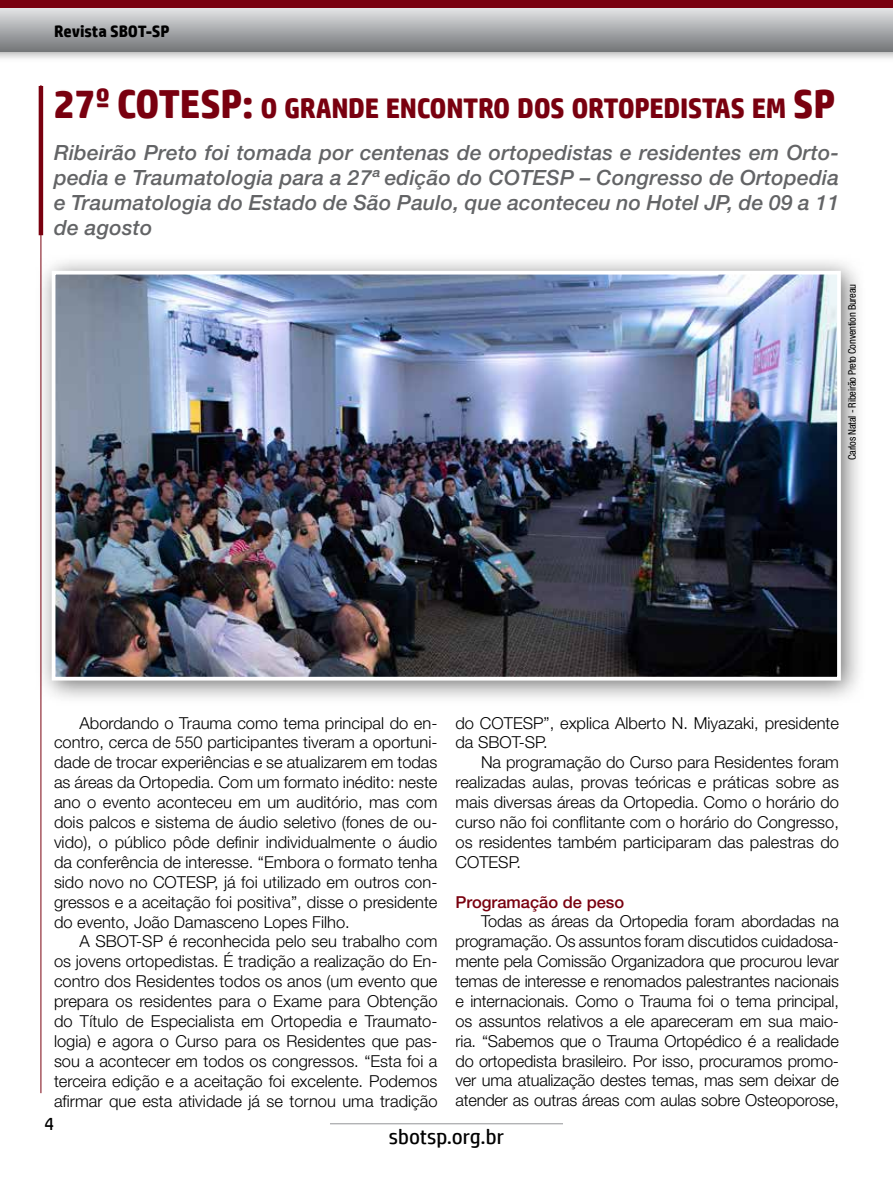
<style>
.page{position:relative;width:893px;height:1191px;background:#fff}
.page>*{position:absolute;margin:0;border:0;box-sizing:border-box;transform-origin:0 0}
.t1{font:700 28.35px "HP Simplified";letter-spacing:-.015em;color:#79000f}
.t2{font:italic 500 21px/25.2px "Helvetica Neue LT Std";letter-spacing:.01em;color:#636466;text-align:justify}
.t3{font:21px "HP Simplified";color:#000}
.t4{font:18px "HP Simplified";color:#000}
.t5{font:300 16.5px/20px "Helvetica Neue LT Std";color:#000;text-align:justify}
.t6{font:500 16.5px "Helvetica Neue LT Std";color:#79000f}
.t7{font:700 16.5px "HP Simplified";color:#000}
.t8{font:condensed 10.5px "Helvetica Neue LT Std";letter-spacing:-.02em;color:#000}
.s1{font-size:40.5px}
</style>
<div class="page">
<hr style="left:330px;top:1123px;width:233px;height:1px;background:#939598">
<div style="left:0;top:0;width:893px;height:63px;background:#000;opacity:.35"></div>
<svg style="left:0;top:8px;width:893px;height:43px;background:#abadaf"></svg>
<div style="left:0;top:0;width:893px;height:8px;background:#79000f"></div>
<hr style="left:41px;top:85px;width:1px;height:1008px;background:#79000f">
<div style="left:34px;top:253px;width:832px;height:452px;background:#000;opacity:.55"></div>
<img style="left:57px;top:276px;width:779px;height:399px">
<div style="left:52px;top:271px;width:789px;height:409px;border:4px solid #fff"></div>
<hr style="left:39px;top:86px;width:4px;height:149px;background:#79000f">
<p class="t7" style="left:54px;top:21px;width:117px">Revista SBOT-SP</p>
<h1 class="t1" style="left:54px;top:91px;width:566px"><span class="s1">27º COTESP:</span> O GRANDE ENCONTRO DOS ORTOPE</h1>
<h1 class="t1" style="left:664px;top:91px;width:173px">DISTAS EM <span class="s1">SP</span></h1>
<p class="t2" style="left:54px;top:139px;width:786px">Ribeirão Preto foi tomada por centenas de ortopedistas e residentes em Orto&shy;pedia e Traumatologia para a 27ª edição do COTESP – Congresso de Ortopedia e Traumatologia do Estado de São Paulo, que aconteceu no Hotel JP, de 09 a 11 de agosto</p>
<p class="t8" style="left:846px;top:460px;width:178px;rotate:-90deg">Carlos Natal - Ribeirão Preto Convention Bureau</p>
<p class="t5" style="left:54px;top:712px;width:385px;text-indent:26px">Abordando o Trauma como tema principal do en&shy;contro, cerca de 550 participantes tiveram a oportuni&shy;dade de trocar experiências e se atualizarem em todas as áreas da Ortopedia. Com um formato inédito: neste ano o evento aconteceu em um auditório, mas com dois palcos e sistema de áudio seletivo (fones de ou&shy;vido), o público pôde definir individualmente o áudio da conferência de interesse. “Embora o formato tenha sido novo no COTESP, já foi utilizado em outros con&shy;gressos e a aceitação foi positiva”, disse o presidente do evento, João Damasceno Lopes Filho.</p>
<p class="t5" style="left:54px;top:931px;width:385px;text-indent:26px">A SBOT-SP é reconhecida pelo seu trabalho com os jovens ortopedistas. É tradição a realização do En&shy;contro dos Residentes todos os anos (um evento que prepara os residentes para o Exame para Obtenção do Título de Especialista em Ortopedia e Traumato&shy;logia) e agora o Curso para os Residentes que pas&shy;sou a acontecer em todos os congressos. “Esta foi a terceira edição e a aceitação foi excelente. Podemos afirmar que esta atividade já se tornou uma tradição</p>
<p class="t5" style="left:455px;top:712px;width:385px">do COTESP”, explica Alberto N. Miyazaki, presidente da SBOT-SP.</p>
<p class="t5" style="left:455px;top:752px;width:385px;text-indent:26px">Na programação do Curso para Residentes foram realizadas aulas, provas teóricas e práticas sobre as mais diversas áreas da Ortopedia. Como o horário do curso não foi conflitante com o horário do Congresso, os residentes também participaram das palestras do COTESP.</p>
<p class="t6" style="left:455px;top:891px;width:170px">Programação de peso</p>
<p class="t5" style="left:455px;top:911px;width:385px;text-indent:26px">Todas as áreas da Ortopedia foram abordadas na programação. Os assuntos foram discutidos cuidadosa&shy;mente pela Comissão Organizadora que procurou levar temas de interesse e renomados palestrantes nacionais e internacionais. Como o Trauma foi o tema principal, os assuntos relativos a ele apareceram em sua maio&shy;ria. “Sabemos que o Trauma Ortopédico é a realidade do ortopedista brasileiro. Por isso, procuramos promo&shy;ver uma atualização destes temas, mas sem deixar de atender as outras áreas com aulas sobre Osteoporose,</p>
<p class="t4" style="left:44px;top:1114px;width:11px">4</p>
<p class="t3" style="left:389px;top:1125px;width:117px">sbotsp.org.br</p>
</div>
